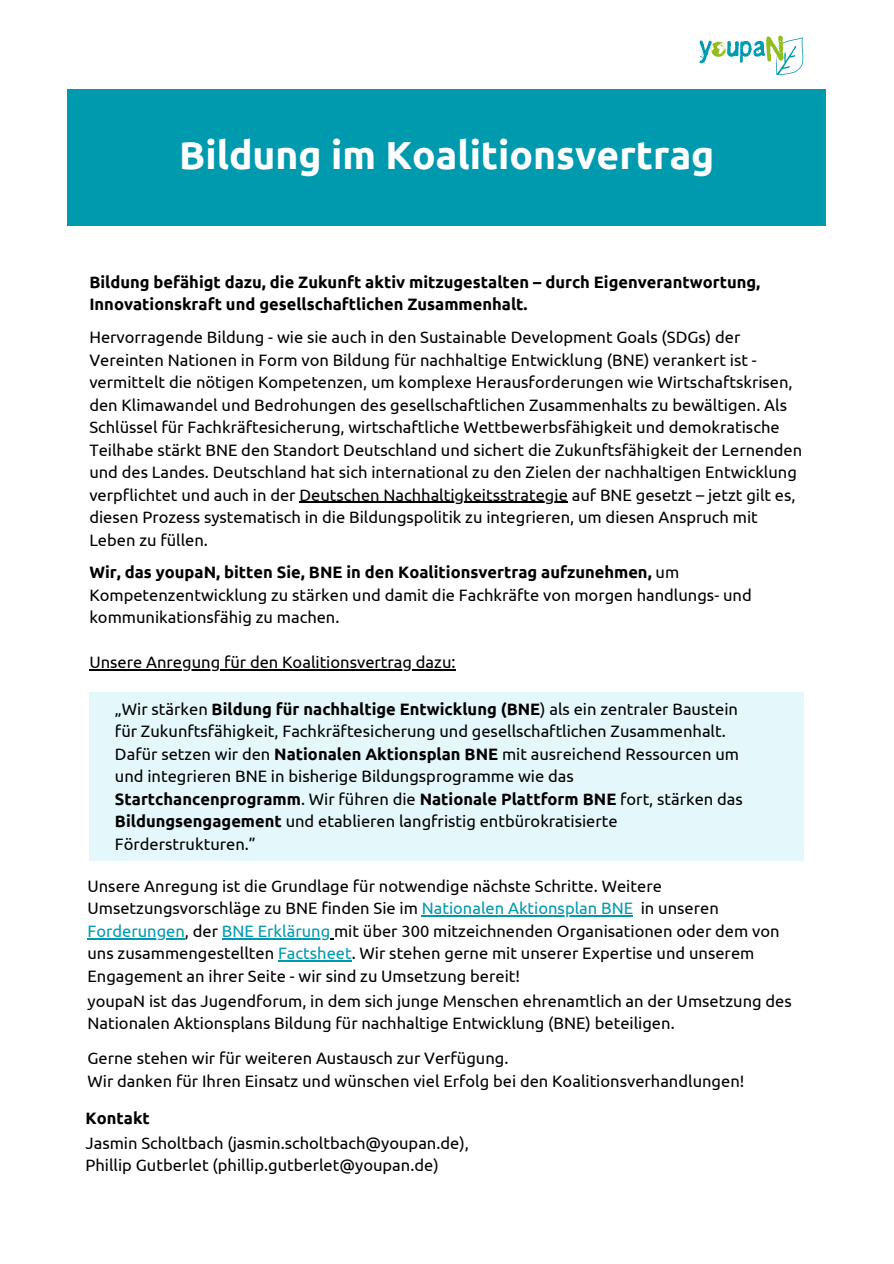
<style>
.page{position:relative;width:894px;height:1264px;background:#fff}
.page>*{position:absolute;margin:0;border:0;box-sizing:border-box;transform-origin:0 0}
.t1{font:700 39px "Ubuntu";color:#fff}
.t2{font:16.5px/22.5px "Ubuntu";color:#000}
.t3{font:700 16.5px/22.5px "Ubuntu";color:#000}
.s1{font-weight:700}
.s2{color:#009aaf}
</style>
<div class="page">
<div style="left:68px;top:89px;width:757px;height:137px;background:#009aaf"></div>
<img style="left:699px;top:36px;width:104px;height:39px">
<hr style="left:89px;top:669px;width:366px;height:1px;background:#000">
<div style="left:89px;top:692px;width:714px;height:168px;background:#e4f7fa"></div>
<hr style="left:421px;top:915px;width:212px;height:1px;background:#009aaf">
<hr style="left:87px;top:938px;width:98px;height:1px;background:#009aaf">
<hr style="left:222px;top:938px;width:108px;height:1px;background:#009aaf">
<hr style="left:278px;top:960px;width:73px;height:1px;background:#009aaf">
<hr style="left:299px;top:501px;width:268px;height:2px;background:#000">
<p class="t1" style="left:179px;top:133px;width:536px">Bildung im Koalitionsvertrag</p>
<h1 class="t3" style="left:89px;top:270px;width:672px">Bildung befähigt dazu, die Zukunft aktiv mitzugestalten – durch Eigenverantwortung,<br>Innovationskraft und gesellschaftlichen Zusammenhalt.</h1>
<p class="t2" style="left:89px;top:325px;width:714px">Hervorragende Bildung - wie sie auch in den Sustainable Development Goals (SDGs) der Vereinten Nationen in Form von Bildung für nachhaltige Entwicklung (BNE) verankert ist - vermittelt die nötigen Kompetenzen, um komplexe Herausforderungen wie Wirtschaftskrisen, den Klimawandel und Bedrohungen des gesellschaftlichen Zusammenhalts zu bewältigen. Als Schlüssel für Fachkräftesicherung, wirtschaftliche Wettbewerbsfähigkeit und demokratische Teilhabe stärkt BNE den Standort Deutschland und sichert die Zukunftsfähigkeit der Lernenden und des Landes. Deutschland hat sich international zu den Zielen der nachhaltigen Entwicklung verpflichtet und auch in der Deutschen Nachhaltigkeitsstrategie auf BNE gesetzt – jetzt gilt es,</p>
<p class="t2" style="left:89px;top:505px;width:669px">diesen Prozess systematisch in die Bildungspolitik zu integrieren, um diesen Anspruch mit<br>Leben zu füllen.</p>
<h2 class="t2" style="left:89px;top:561px;width:663px"><span class="s1">Wir, das youpaN, bitten Sie, BNE in den Koalitionsvertrag aufzunehmen,</span> um<br>Kompetenzentwicklung zu stärken und damit die Fachkräfte von morgen handlungs- und kommunikationsfähig zu machen.</h2>
<p class="t2" style="left:89px;top:651px;width:367px">Unsere Anregung für den Koalitionsvertrag dazu:</p>
<p class="t2" style="left:115px;top:697px;width:629px">„Wir stärken <span class="s1">Bildung für nachhaltige Entwicklung (BNE</span>) als ein zentraler Baustein für Zukunftsfähigkeit, Fachkräftesicherung und gesellschaftlichen Zusammenhalt.<br>Dafür setzen wir den <span class="s1">Nationalen Aktionsplan BNE</span> mit ausreichend Ressourcen um und integrieren BNE in bisherige Bildungsprogramme wie das <span class="s1">Startchancenprogramm</span>. Wir führen die <span class="s1">Nationale Plattform BNE</span> fort, stärken das <span class="s1">Bildungsengagement</span> und etablieren langfristig entbürokratisierte Förderstrukturen.”</p>
<p class="t2" style="left:87px;top:874px;width:632px">Unsere Anregung ist die Grundlage für notwendige nächste Schritte. Weitere<br>Umsetzungsvorschläge zu BNE finden Sie im <span class="s2">Nationalen Aktionsplan BNE</span> in unseren</p>
<p class="t2" style="left:87px;top:919px;width:693px"><span class="s2">Forderungen</span>, der <span class="s2">BNE Erklärung</span> mit über 300 mitzeichnenden Organisationen oder dem von</p>
<p class="t2" style="left:87px;top:942px;width:668px">uns zusammengestellten <span class="s2">Factsheet</span>. Wir stehen gerne mit unserer Expertise und unserem<br>Engagement an ihrer Seite - wir sind zu Umsetzung bereit!</p>
<p class="t2" style="left:87px;top:989px;width:705px">youpaN ist das Jugendforum, in dem sich junge Menschen ehrenamtlich an der Umsetzung des<br>Nationalen Aktionsplans Bildung für nachhaltige Entwicklung (BNE) beteiligen.</p>
<p class="t2" style="left:87px;top:1046px;width:422px">Gerne stehen wir für weiteren Austausch zur Verfügung.</p>
<h2 class="t2" style="left:87px;top:1069px;width:658px">Wir danken für Ihren Einsatz und wünschen viel Erfolg bei den Koalitionsverhandlungen!</h2>
<p class="t3" style="left:85px;top:1106px;width:66px">Kontakt</p>
<p class="t2" style="left:85px;top:1131px;width:385px">Jasmin Scholtbach (jasmin.scholtbach@youpan.de),</p>
<p class="t2" style="left:85px;top:1153px;width:354px">Phillip Gutberlet (phillip.gutberlet@youpan.de)</p>
</div>
